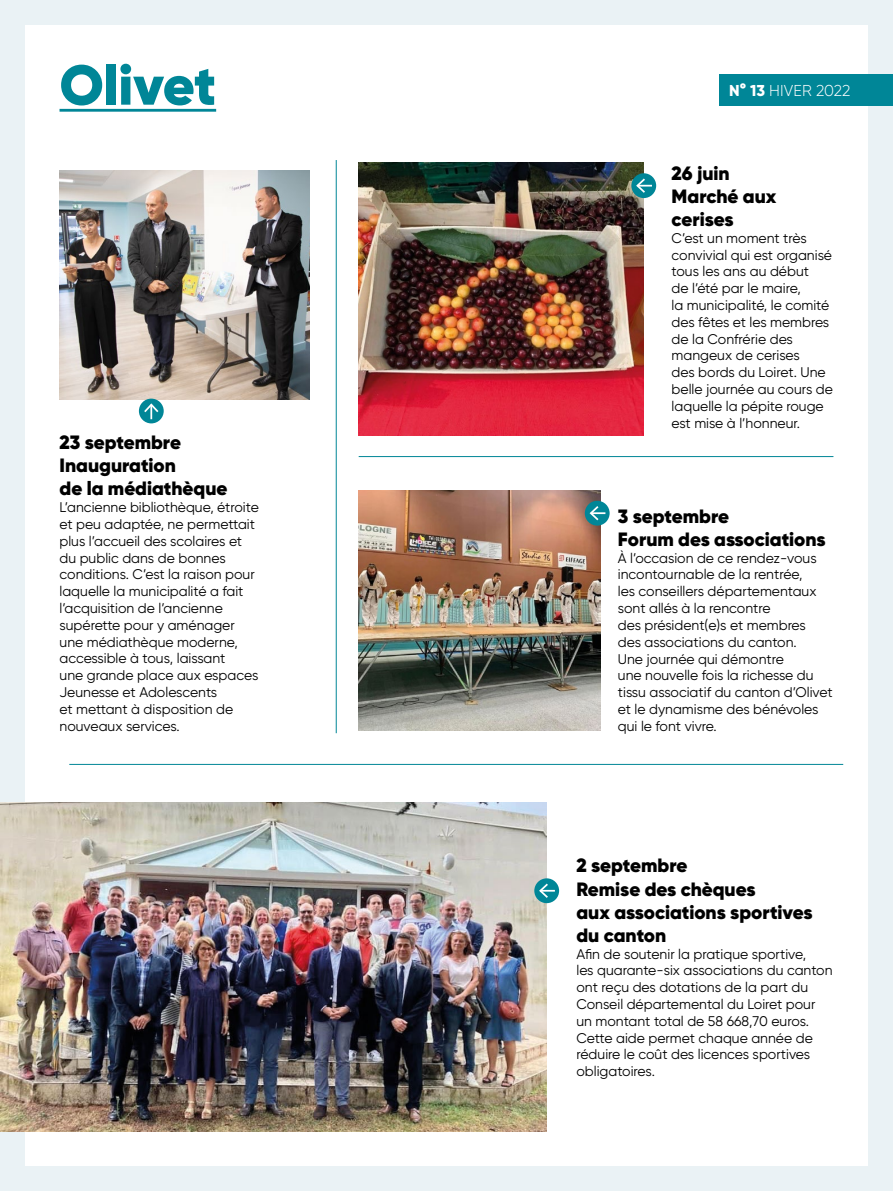
<style>
.page{position:relative;width:893px;height:1191px;background:#fff}
.page>*{position:absolute;margin:0;border:0;box-sizing:border-box;transform-origin:0 0}
.Titre_Canton{font:900 56px "Gilroy";color:#008697}
.VERSO_Titre_info{font:900 19.25px/23.1px "Gilroy";color:#000}
.t1{font:300 15.75px "Gilroy";letter-spacing:.01em;color:#fff}
.VERSO_Titre_info-2{font:14px/16.8px "Gilroy";color:#000}
.s1{font-weight:800}
</style>
<div class="page">
<div style="left:0;top:0;width:25px;height:1191px;background:#eaf2f5"></div>
<div style="left:868px;top:0;width:25px;height:1191px;background:#eaf2f5"></div>
<div style="left:0;top:0;width:893px;height:25px;background:#eaf2f5"></div>
<div style="left:0;top:1166px;width:893px;height:25px;background:#eaf2f5"></div>
<hr style="left:60px;top:109px;width:156px;height:3px;background:#008697">
<div style="left:719px;top:74px;width:174px;height:31px;background:#008697"></div>
<img style="left:60px;top:171px;width:249px;height:229px">
<img style="left:359px;top:491px;width:241px;height:240px">
<img style="left:359px;top:162px;width:285px;height:273px">
<img style="left:0;top:802px;width:547px;height:329px">
<hr style="left:336px;top:160px;width:1px;height:573px;background:#008697">
<hr style="left:359px;top:456px;width:474px;height:1px;background:#008697">
<hr style="left:69px;top:764px;width:774px;height:1px;background:#008697">
<div style="left:139px;top:398px;width:25px;height:25px;background:#008697;border-radius:50%"></div>
<svg style="left:142px;top:402px;width:17px;height:17px"></svg>
<div style="left:534px;top:878px;width:25px;height:25px;background:#008697;border-radius:50%"></div>
<svg style="left:538px;top:881px;width:17px;height:17px"></svg>
<div style="left:585px;top:501px;width:25px;height:24px;background:#008697;border-radius:50%"></div>
<svg style="left:588px;top:504px;width:17px;height:18px"></svg>
<div style="left:631px;top:173px;width:25px;height:25px;background:#008697;border-radius:50%"></div>
<svg style="left:635px;top:178px;width:17px;height:17px"></svg>
<p class="Titre_Canton" style="left:60px;top:49px;width:158px">Olivet</p>
<p class="t1" style="left:729px;top:81px;width:123px"><span class="s1">N° 13</span> HIVER 2022</p>
<p class="VERSO_Titre_info" style="left:672px;top:161px;width:106px">26 juin<br>Marché aux cerises</p>
<p class="VERSO_Titre_info-2" style="left:672px;top:229px;width:163px">C’est un moment très convivial qui est organisé tous les ans au début<br>de l’été par le maire,<br>la municipalité, le comité des fêtes et les membres de la Confrérie des mangeux de cerises<br>des bords du Loiret. Une belle journée au cours de laquelle la pépite rouge est mise à l’honneur.</p>
<p class="VERSO_Titre_info" style="left:60px;top:431px;width:169px">23 septembre<br>Inauguration<br>de la médiathèque</p>
<p class="VERSO_Titre_info-2" style="left:60px;top:498px;width:201px">L’ancienne bibliothèque, étroite et peu adaptée, ne permettait plus l’accueil des scolaires et du public dans de bonnes conditions. C’est la raison pour laquelle la municipalité a fait l’acquisition de l’ancienne supérette pour y aménager une médiathèque moderne, accessible à tous, laissant<br>une grande place aux espaces<br>Jeunesse et Adolescents<br>et mettant à disposition de nouveaux services.</p>
<p class="VERSO_Titre_info" style="left:618px;top:504px;width:209px">3 septembre<br>Forum des associations</p>
<p class="VERSO_Titre_info-2" style="left:618px;top:549px;width:216px">À l’occasion de ce rendez-vous incontournable de la rentrée,<br>les conseillers départementaux sont allés à la rencontre<br>des président(e)s et membres<br>des associations du canton.<br>Une journée qui démontre<br>une nouvelle fois la richesse du tissu associatif du canton d’Olivet et le dynamisme des bénévoles qui le font vivre.</p>
<p class="VERSO_Titre_info" style="left:576px;top:854px;width:238px">2 septembre<br>Remise des chèques<br>aux associations sportives du canton</p>
<p class="VERSO_Titre_info-2" style="left:576px;top:945px;width:258px">Afin de soutenir la pratique sportive,<br>les quarante-six associations du canton ont reçu des dotations de la part du Conseil départemental du Loiret pour un montant total de 58 668,70 euros.<br>Cette aide permet chaque année de réduire le coût des licences sportives obligatoires.</p>
</div>
